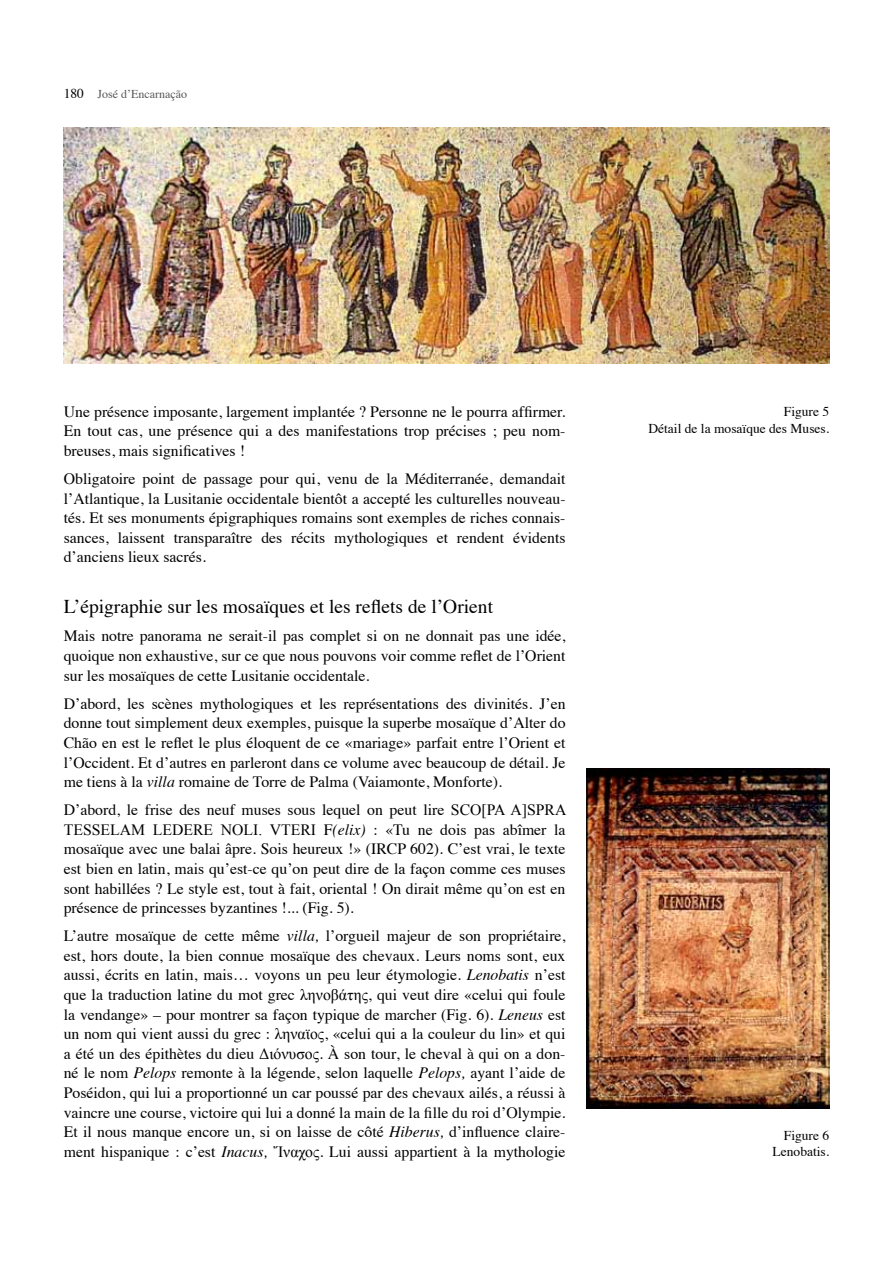
<style>
.page{position:relative;width:893px;height:1263px;background:#fff}
.page>*{position:absolute;margin:0;border:0;box-sizing:border-box;transform-origin:0 0}
.t1{font:19.5px "Times";color:#000}
.t2{font:15.75px/19.6px "Times";color:#000;text-align:justify}
.t3{font:15.75px "Times New Roman";color:#000}
.t4{font:13.5px/16.5px "Times";color:#000;text-align:right}
.t5{font:12px "Times";color:#575756}
.s1{font-size:13.5px;color:#000}
.s2{font-style:italic}
.s3{font-family:"Times New Roman"}
.s4{font-family:"Times"}
.s5{font-family:"Times";font-style:italic}
</style>
<div class="page">
<img style="left:64px;top:128px;width:765px;height:236px">
<img style="left:587px;top:768px;width:242px;height:340px">
<p class="t5" style="left:64px;top:83px;width:125px"><span class="s1">180</span> José d’Encarnação</p>
<p class="t2" style="left:64px;top:400px;width:503px">Une présence imposante, largement implantée ? Personne ne le pourra affirmer.<br>En tout cas, une présence qui a des manifestations trop précises ; peu nom&shy;breuses, mais significatives !</p>
<p class="t2" style="left:64px;top:467px;width:503px">Obligatoire point de passage pour qui, venu de la Méditerranée, demandait l’Atlantique, la Lusitanie occidentale bientôt a accepté les culturelles nouveau&shy;tés. Et ses monuments épigraphiques romains sont exemples de riches connais&shy;sances, laissent transparaître des récits mythologiques et rendent évidents d’anciens lieux sacrés.</p>
<p class="t1" style="left:64px;top:589px;width:431px">L’épigraphie sur les mosaïques et les reflets de l’Orient</p>
<p class="t2" style="left:64px;top:625px;width:503px">Mais notre panorama ne serait-il pas complet si on ne donnait pas une idée, quoique non exhaustive, sur ce que nous pouvons voir comme reflet de l’Orient sur les mosaïques de cette Lusitanie occidentale.</p>
<p class="t2" style="left:64px;top:692px;width:503px">D’abord, les scènes mythologiques et les représentations des divinités. J’en donne tout simplement deux exemples, puisque la superbe mosaïque d’Alter do Chão en est le reflet le plus éloquent de ce «mariage» parfait entre l’Orient et l’Occident. Et d’autres en parleront dans ce volume avec beaucoup de détail. Je me tiens à la <span class="s2">villa</span> romaine de Torre de Palma (Vaiamonte, Monforte).</p>
<p class="t2" style="left:64px;top:799px;width:504px">D’abord, le frise des neuf muses sous lequel on peut lire <span class="s3">SCO[PA A]SPRA</span></p>
<p class="t3" style="left:64px;top:818px;width:503px">TESSELAM LEDERE NOLI. VTERI <span class="s4">F</span><span class="s5">(elix)</span> <span class="s4">: «Tu ne dois pas abîmer la</span></p>
<p class="t2" style="left:64px;top:838px;width:503px">mosaïque avec une balai âpre. Sois heureux !» (IRCP 602). C’est vrai, le texte est bien en latin, mais qu’est-ce qu’on peut dire de la façon comme ces muses sont habillées ? Le style est, tout à fait, oriental ! On dirait même qu’on est en présence de princesses byzantines !... (Fig. 5).</p>
<p class="t2" style="left:64px;top:925px;width:503px">L’autre mosaïque de cette même <span class="s2">villa,</span> l’orgueil majeur de son propriétaire, est, hors doute, la bien connue mosaïque des chevaux. Leurs noms sont, eux aussi, écrits en latin, mais… voyons un peu leur étymologie. <span class="s2">Lenobatis</span> n’est que la traduction latine du mot grec <span class="s3">ληνοβάτης</span>, qui veut dire «celui qui foule la vendange» – pour montrer sa façon typique de marcher (Fig. 6). <span class="s2">Leneus</span> est un nom qui vient aussi du grec : <span class="s3">ληναϊος</span>, «celui qui a la couleur du lin» et qui a été un des épithètes du dieu <span class="s3">Διόνυσος</span>. À son tour, le cheval à qui on a don&shy;né le nom <span class="s2">Pelops</span> remonte à la légende, selon laquelle <span class="s2">Pelops,</span> ayant l’aide de Poséidon, qui lui a proportionné un car poussé par des chevaux ailés, a réussi à vaincre une course, victoire qui lui a donné la main de la fille du roi d’Olympie.<br>Et il nous manque encore un, si on laisse de côté <span class="s2">Hiberus,</span> d’influence claire&shy;ment hispanique : c’est <span class="s2">Inacus,</span> <span class="s3">Ἴναχος</span><span class="s2">.</span> Lui aussi appartient à la mythologie</p>
<p class="t4" style="left:648px;top:402px;width:182px">Figure 5<br>Détail de la mosaïque des Muses.</p>
<p class="t4" style="left:773px;top:1126px;width:58px">Figure 6<br>Lenobatis.</p>
</div>
